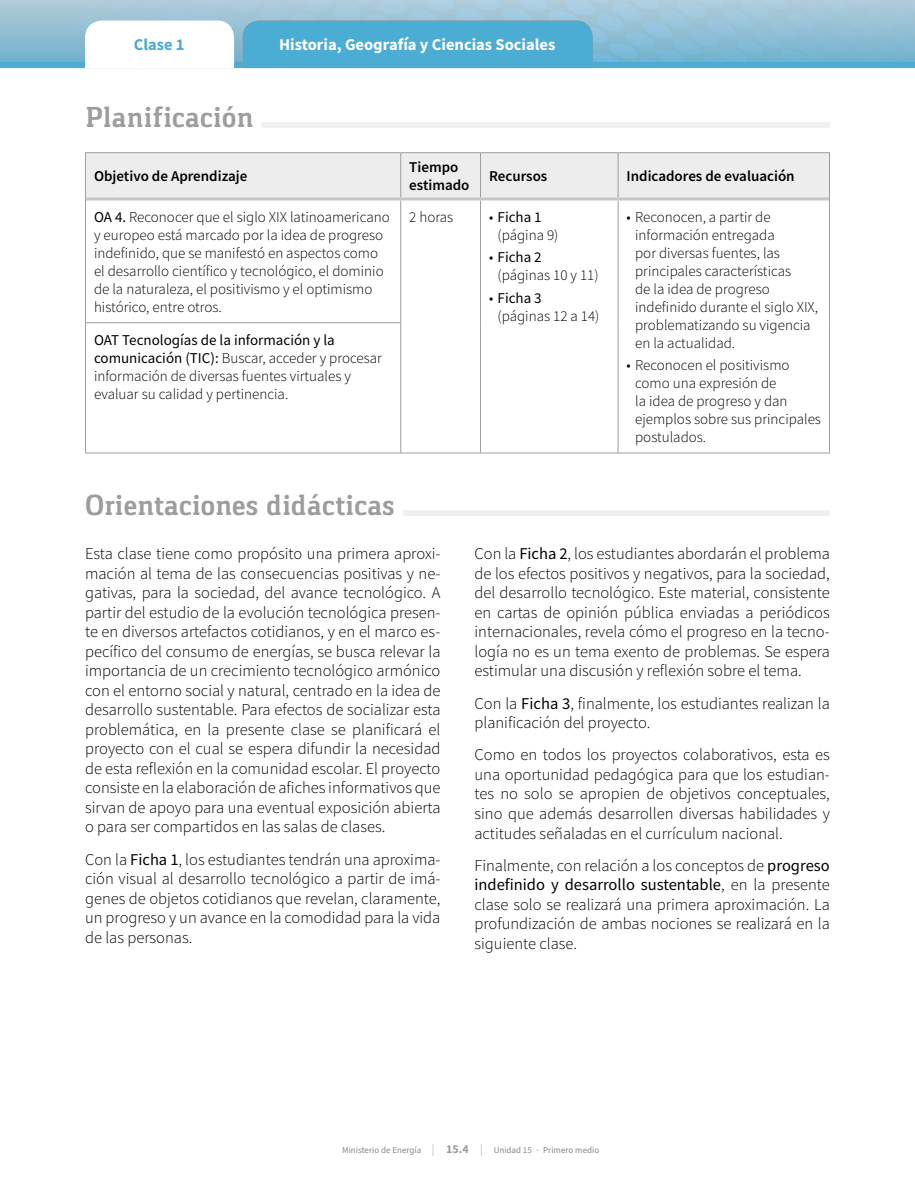
<style>
.page{position:relative;width:915px;height:1187px;background:#fff}
.page>*{position:absolute;margin:0;border:0;box-sizing:border-box;transform-origin:0 0}
.t1{font:700 30px "Gaspar";letter-spacing:.005em;color:#9d9d9c}
.t2{font:300 16.5px/19.5px "Source Sans Pro";color:#000;text-align:justify}
.t3{font:700 16.5px "Source Sans Pro";color:#fff}
.t4{font:700 16.5px "Source Sans Pro";color:#4bacd4}
.t5{font:300 15px/18px "Source Sans Pro";color:#000}
.t6{font:600 15px/18px "Source Sans Pro";color:#000}
.t7{font:9px "Source Sans Pro";color:#878787}
.s1{font-weight:400}
.s2{font-weight:300;font-size:12px;color:#9d9d9c}
.s3{font-weight:700;font-size:12px;color:#9d9d9c}
</style>
<div class="page">
<div style="left:261px;top:122px;width:568px;height:6px;background:#f0f0f0"></div>
<div style="left:403px;top:510px;width:426px;height:6px;background:#f0f0f0"></div>
<div style="left:86px;top:153px;width:742px;height:44px;background:#ededed"></div>
<hr style="left:400px;top:152px;width:80px;height:1px;background:#9d9d9c">
<hr style="left:480px;top:152px;width:138px;height:1px;background:#9d9d9c">
<hr style="left:480px;top:153px;width:1px;height:44px;background:#9d9d9c">
<hr style="left:618px;top:152px;width:211px;height:1px;background:#9d9d9c">
<hr style="left:617px;top:153px;width:1px;height:44px;background:#9d9d9c">
<hr style="left:828px;top:153px;width:1px;height:46px;background:#9d9d9c">
<hr style="left:85px;top:199px;width:1px;height:123px;background:#9d9d9c">
<hr style="left:400px;top:200px;width:1px;height:122px;background:#9d9d9c">
<hr style="left:480px;top:200px;width:1px;height:123px;background:#9d9d9c">
<hr style="left:617px;top:200px;width:1px;height:123px;background:#9d9d9c">
<hr style="left:828px;top:199px;width:1px;height:124px;background:#9d9d9c">
<hr style="left:85px;top:322px;width:316px;height:1px;background:#9d9d9c">
<hr style="left:85px;top:323px;width:1px;height:129px;background:#9d9d9c">
<hr style="left:400px;top:323px;width:1px;height:129px;background:#9d9d9c">
<hr style="left:480px;top:323px;width:1px;height:129px;background:#9d9d9c">
<hr style="left:617px;top:323px;width:1px;height:129px;background:#9d9d9c">
<hr style="left:828px;top:323px;width:1px;height:129px;background:#9d9d9c">
<hr style="left:85px;top:452px;width:315px;height:1px;background:#9d9d9c">
<hr style="left:400px;top:452px;width:80px;height:1px;background:#9d9d9c">
<hr style="left:480px;top:452px;width:138px;height:1px;background:#9d9d9c">
<hr style="left:618px;top:452px;width:211px;height:1px;background:#9d9d9c">
<hr style="left:400px;top:197px;width:80px;height:3px;background:#c6c6c6">
<hr style="left:480px;top:197px;width:138px;height:3px;background:#c6c6c6">
<hr style="left:618px;top:197px;width:210px;height:3px;background:#c6c6c6">
<hr style="left:85px;top:152px;width:315px;height:1px;background:#9d9d9c">
<hr style="left:85px;top:153px;width:1px;height:46px;background:#9d9d9c">
<hr style="left:400px;top:153px;width:1px;height:44px;background:#9d9d9c">
<hr style="left:86px;top:197px;width:314px;height:3px;background:#c6c6c6">
<svg style="left:0;top:0;width:914px;height:68px"></svg>
<div style="left:242px;top:21px;width:350px;height:47px;background:#4bacd4"></div>
<svg style="left:85px;top:21px;width:149px;height:47px"></svg>
<p class="t4" style="left:134px;top:34px;width:52px">Clase 1</p>
<p class="t3" style="left:279px;top:34px;width:278px">Historia, Geografía y Ciencias Sociales</p>
<h1 class="t1" style="left:85px;top:100px;width:170px">Planificación</h1>
<p class="t6" style="left:94px;top:167px;width:155px">Objetivo de Aprendizaje</p>
<p class="t6" style="left:409px;top:158px;width:62px">Tiempo estimado</p>
<p class="t6" style="left:489px;top:167px;width:60px">Recursos</p>
<p class="t6" style="left:626px;top:167px;width:169px">Indicadores de evaluación</p>
<p class="t5" style="left:94px;top:208px;width:297px"><span class="s1">OA 4.</span> Reconocer que el siglo XIX latinoamericano y europeo está marcado por la idea de progreso indefinido, que se manifestó en aspectos como el desarrollo científico y tecnológico, el dominio de la naturaleza, el positivismo y el optimismo histórico, entre otros.</p>
<p class="t5" style="left:409px;top:208px;width:46px">2 horas</p>
<p class="t5" style="left:497px;top:208px;width:62px;text-indent:-9px">• <span class="s1">Ficha 1 </span>(página 9)</p>
<p class="t5" style="left:635px;top:208px;width:184px;text-indent:-9px">• Reconocen, a partir de información entregada<br>por diversas fuentes, las principales características<br>de la idea de progreso indefinido durante el siglo XIX, problematizando su vigencia en la actualidad.</p>
<p class="t5" style="left:635px;top:356px;width:187px;text-indent:-9px">• Reconocen el positivismo como una expresión de<br>la idea de progreso y dan ejemplos sobre sus principales postulados.</p>
<p class="t5" style="left:497px;top:248px;width:102px;text-indent:-9px">• <span class="s1">Ficha 2<br></span>(páginas 10 y 11)</p>
<p class="t5" style="left:497px;top:288px;width:103px;text-indent:-9px">• <span class="s1">Ficha 3<br></span>(páginas 12 a 14)</p>
<p class="t5" style="left:94px;top:330px;width:289px"><span class="s1">OAT Tecnologías de la información y la comunicación (TIC):</span> Buscar, acceder y procesar información de diversas fuentes virtuales y evaluar su calidad y pertinencia.</p>
<h1 class="t1" style="left:85px;top:488px;width:311px">Orientaciones didácticas</h1>
<p class="t2" style="left:85px;top:544px;width:357px">Esta clase tiene como propósito una primera aproxi&shy;mación al tema de las consecuencias positivas y ne&shy;gativas, para la sociedad, del avance tecnológico. A partir del estudio de la evolución tecnológica presen&shy;te en diversos artefactos cotidianos, y en el marco es&shy;pecífico del consumo de energías, se busca relevar la importancia de un crecimiento tecnológico armónico con el entorno social y natural, centrado en la idea de desarrollo sustentable. Para efectos de socializar esta problemática, en la presente clase se planificará el proyecto con el cual se espera difundir la necesidad de esta reflexión en la comunidad escolar. El proyecto consiste en la elaboración de afiches informativos que sirvan de apoyo para una eventual exposición abierta o para ser compartidos en las salas de clases.</p>
<p class="t2" style="left:85px;top:849px;width:357px">Con la <span class="s1">Ficha 1</span>, los estudiantes tendrán una aproxima&shy;ción visual al desarrollo tecnológico a partir de imá&shy;genes de objetos cotidianos que revelan, claramente, un progreso y un avance en la comodidad para la vida de las personas.</p>
<p class="t2" style="left:474px;top:544px;width:357px">Con la <span class="s1">Ficha 2</span>, los estudiantes abordarán el problema de los efectos positivos y negativos, para la sociedad, del desarrollo tecnológico. Este material, consistente en cartas de opinión pública enviadas a periódicos internacionales, revela cómo el progreso en la tecno&shy;logía no es un tema exento de problemas. Se espera estimular una discusión y reflexión sobre el tema.</p>
<p class="t2" style="left:474px;top:693px;width:357px">Con la <span class="s1">Ficha 3</span>, finalmente, los estudiantes realizan la planificación del proyecto.</p>
<p class="t2" style="left:474px;top:745px;width:357px">Como en todos los proyectos colaborativos, esta es una oportunidad pedagógica para que los estudian&shy;tes no solo se apropien de objetivos conceptuales, sino que además desarrollen diversas habilidades y actitudes señaladas en el currículum nacional.</p>
<p class="t2" style="left:474px;top:855px;width:357px">Finalmente, con relación a los conceptos de <span class="s1">progreso indefinido y desarrollo sustentable</span>, en la presente clase solo se realizará una primera aproximación. La profundización de ambas nociones se realizará en la siguiente clase.</p>
<p class="t7" style="left:342px;top:1144px;width:258px">Ministerio de Energía <span class="s2">|</span> <span class="s3">15.4</span> <span class="s2">|</span> Unidad 15 · Primero medio</p>
</div>
